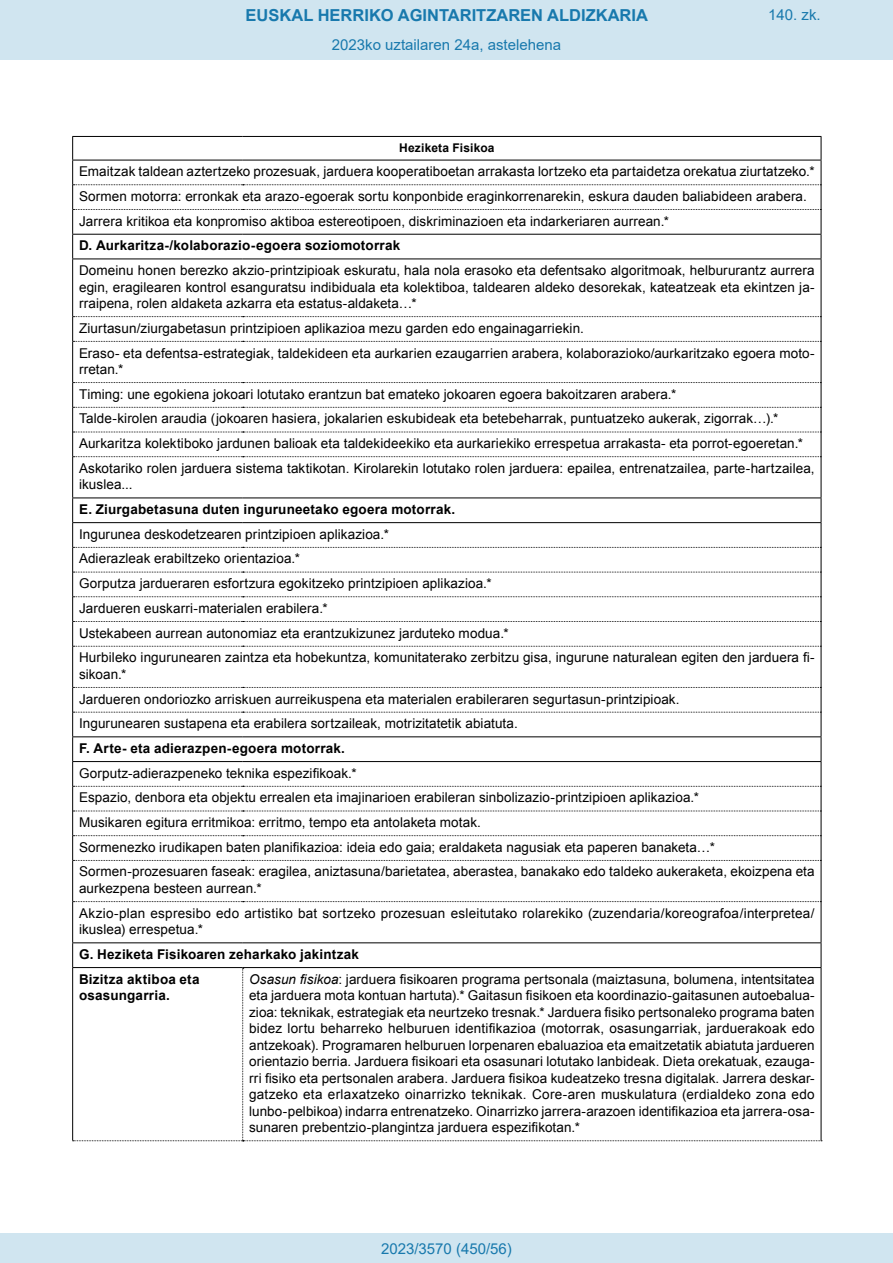
<style>
.page{position:relative;width:893px;height:1263px;background:#fff}
.page>*{position:absolute;margin:0;border:0;box-sizing:border-box;transform-origin:0 0}
.t1{font:700 16.5px "Arial";color:#1879ad}
.Paginacion_Centro{font:15px "Arial";color:#1879ad}
.t2{font:13.5px/24.8px "Arial";letter-spacing:.005em;color:#000}
.t3{font:700 13.5px/24.8px "Arial";letter-spacing:.015em;color:#000}
.t4{font:700 12px "Arial";letter-spacing:.015em;color:#000}
.s1{font-weight:700}
.s2{font-weight:400}
.s3{font-style:italic}
</style>
<div class="page">
<svg style="left:73px;top:901px;width:748px;height:1px"></svg>
<hr style="left:72px;top:259px;width:1px;height:58px;background:#000">
<hr style="left:821px;top:259px;width:1px;height:58px;background:#000">
<svg style="left:72px;top:316px;width:750px;height:26px"></svg>
<hr style="left:72px;top:341px;width:1px;height:42px;background:#000">
<hr style="left:821px;top:341px;width:1px;height:42px;background:#000">
<svg style="left:72px;top:382px;width:750px;height:75px"></svg>
<hr style="left:72px;top:457px;width:1px;height:40px;background:#000">
<hr style="left:821px;top:457px;width:1px;height:40px;background:#000">
<hr style="left:72px;top:646px;width:1px;height:41px;background:#000">
<hr style="left:821px;top:646px;width:1px;height:41px;background:#000">
<hr style="left:72px;top:860px;width:1px;height:42px;background:#000">
<hr style="left:821px;top:860px;width:1px;height:42px;background:#000">
<hr style="left:72px;top:902px;width:1px;height:40px;background:#000">
<hr style="left:821px;top:902px;width:1px;height:40px;background:#000">
<hr style="left:72px;top:136px;width:171px;height:1px;background:#000">
<hr style="left:243px;top:136px;width:578px;height:1px;background:#000">
<svg style="left:72px;top:137px;width:750px;height:122px"></svg>
<hr style="left:72px;top:259px;width:171px;height:1px;background:#000">
<hr style="left:243px;top:259px;width:578px;height:1px;background:#000">
<hr style="left:72px;top:497px;width:171px;height:1px;background:#000">
<hr style="left:243px;top:497px;width:578px;height:1px;background:#000">
<svg style="left:72px;top:498px;width:750px;height:149px"></svg>
<hr style="left:72px;top:522px;width:171px;height:1px;background:#000">
<hr style="left:243px;top:522px;width:578px;height:1px;background:#000">
<svg style="left:72px;top:687px;width:750px;height:174px"></svg>
<hr style="left:72px;top:761px;width:171px;height:1px;background:#000">
<hr style="left:243px;top:761px;width:578px;height:1px;background:#000">
<hr style="left:72px;top:942px;width:171px;height:1px;background:#000">
<hr style="left:243px;top:942px;width:578px;height:1px;background:#000">
<svg style="left:72px;top:943px;width:750px;height:198px"></svg>
<div style="left:0;top:0;width:893px;height:60px;background:#d0e5f0"></div>
<div style="left:0;top:1233px;width:893px;height:30px;background:#d0e5f0"></div>
<p class="t1" style="left:246px;top:3px;width:404px">EUSKAL HERRIKO AGINTARITZAREN ALDIZKARIA</p>
<p class="Paginacion_Centro" style="left:768px;top:5px;width:54px">140. zk.</p>
<p class="Paginacion_Centro" style="left:332px;top:35px;width:231px">2023ko uztailaren 24a, astelehena</p>
<p class="t4" style="left:399px;top:139px;width:97px">Heziketa Fisikoa</p>
<p class="t2" style="left:79px;top:159px;width:737px">Emaitzak taldean aztertzeko prozesuak, jarduera kooperatiboetan arrakasta lortzeko eta partaidetza orekatua ziurtatzeko.* Sormen motorra: erronkak eta arazo-egoerak sortu konponbide eraginkorrenarekin, eskura dauden baliabideen arabera.<br>Jarrera kritikoa eta konpromiso aktiboa estereotipoen, diskriminazioen eta indarkeriaren aurrean.*<br><span class="s1">D. Aurkaritza-/kolaborazio-egoera soziomotorrak<br></span>Domeinu honen berezko akzio-printzipioak eskuratu, hala nola erasoko eta defentsako algoritmoak, helbururantz aurrera</p>
<p class="t2" style="left:79px;top:279px;width:737px;line-height:16.5px">egin, eragilearen kontrol esanguratsu indibiduala eta kolektiboa, taldearen aldeko desorekak, kateatzeak eta ekintzen ja&shy;rraipena, rolen aldaketa azkarra eta estatus-aldaketa…*</p>
<p class="t2" style="left:79px;top:316px;width:737px">Ziurtasun/ziurgabetasun printzipioen aplikazioa mezu garden edo engainagarriekin.<br>Eraso- eta defentsa-estrategiak, taldekideen eta aurkarien ezaugarrien arabera, kolaborazioko/aurkaritzako egoera moto-</p>
<p class="t2" style="left:79px;top:357px;width:737px">rretan.*<br>Timing: une egokiena jokoari lotutako erantzun bat emateko jokoaren egoera bakoitzaren arabera.*<br>Talde-kirolen araudia (jokoaren hasiera, jokalarien eskubideak eta betebeharrak, puntuatzeko aukerak, zigorrak…).* Aurkaritza kolektiboko jardunen balioak eta taldekideekiko eta aurkariekiko errespetua arrakasta- eta porrot-egoeretan.* Askotariko rolen jarduera sistema taktikotan. Kirolarekin lotutako rolen jarduera: epailea, entrenatzailea, parte-hartzailea,</p>
<p class="t2" style="left:79px;top:472px;width:737px">ikuslea...<br><span class="s1">E. Ziurgabetasuna duten inguruneetako egoera motorrak.<br></span>Ingurunea deskodetzearen printzipioen aplikazioa.*<br>Adierazleak erabiltzeko orientazioa.*<br>Gorputza jardueraren esfortzura egokitzeko printzipioen aplikazioa.*<br>Jardueren euskarri-materialen erabilera.*<br>Ustekabeen aurrean autonomiaz eta erantzukizunez jarduteko modua.*<br>Hurbileko ingurunearen zaintza eta hobekuntza, komunitaterako zerbitzu gisa, ingurune naturalean egiten den jarduera fi-</p>
<p class="t2" style="left:79px;top:662px;width:737px">sikoan.*<br>Jardueren ondoriozko arriskuen aurreikuspena eta materialen erabileraren segurtasun-printzipioak.<br>Ingurunearen sustapena eta erabilera sortzaileak, motrizitatetik abiatuta.<br><span class="s1">F. Arte- eta adierazpen-egoera motorrak.<br></span>Gorputz-adierazpeneko teknika espezifikoak.*<br>Espazio, denbora eta objektu errealen eta imajinarioen erabileran sinbolizazio-printzipioen aplikazioa.*<br>Musikaren egitura erritmikoa: erritmo, tempo eta antolaketa motak.<br>Sormenezko irudikapen baten planifikazioa: ideia edo gaia; eraldaketa nagusiak eta paperen banaketa…* Sormen-prozesuaren faseak: eragilea, aniztasuna/barietatea, aberastea, banakako edo taldeko aukeraketa, ekoizpena eta</p>
<p class="t2" style="left:79px;top:876px;width:737px">aurkezpena besteen aurrean.*<br>Akzio-plan espresibo edo artistiko bat sortzeko prozesuan esleitutako rolarekiko (zuzendaria/koreografoa/interpretea/</p>
<p class="t3" style="left:79px;top:917px;width:281px"><span class="s2">ikuslea) errespetua.*<br></span>G. Heziketa Fisikoaren zeharkako jakintzak<br>Bizitza aktiboa eta</p>
<p class="t3" style="left:79px;top:983px;width:92px">osasungarria.</p>
<p class="t2" style="left:249px;top:971px;width:567px;line-height:16.5px;text-align:justify"><span class="s3">Osasun fisikoa</span>: jarduera fisikoaren programa pertsonala (maiztasuna, bolumena, intentsitatea eta jarduera mota kontuan hartuta).* Gaitasun fisikoen eta koordinazio-gaitasunen autoebalua&shy;zioa: teknikak, estrategiak eta neurtzeko tresnak.* Jarduera fisiko pertsonaleko programa baten bidez lortu beharreko helburuen identifikazioa (motorrak, osasungarriak, jarduerakoak edo antzekoak). Programaren helburuen lorpenaren ebaluazioa eta emaitzetatik abiatuta jardueren orientazio berria. Jarduera fisikoari eta osasunari lotutako lanbideak. Dieta orekatuak, ezauga&shy;rri fisiko eta pertsonalen arabera. Jarduera fisikoa kudeatzeko tresna digitalak. Jarrera deskar&shy;gatzeko eta erlaxatzeko oinarrizko teknikak. Core-aren muskulatura (erdialdeko zona edo lunbo-pelbikoa) indarra entrenatzeko. Oinarrizko jarrera-arazoen identifikazioa eta jarrera-osa&shy;sunaren prebentzio-plangintza jarduera espezifikotan.*</p>
<p class="Paginacion_Centro" style="left:381px;top:1238px;width:132px">2023/3570 (450/56)</p>
</div>
